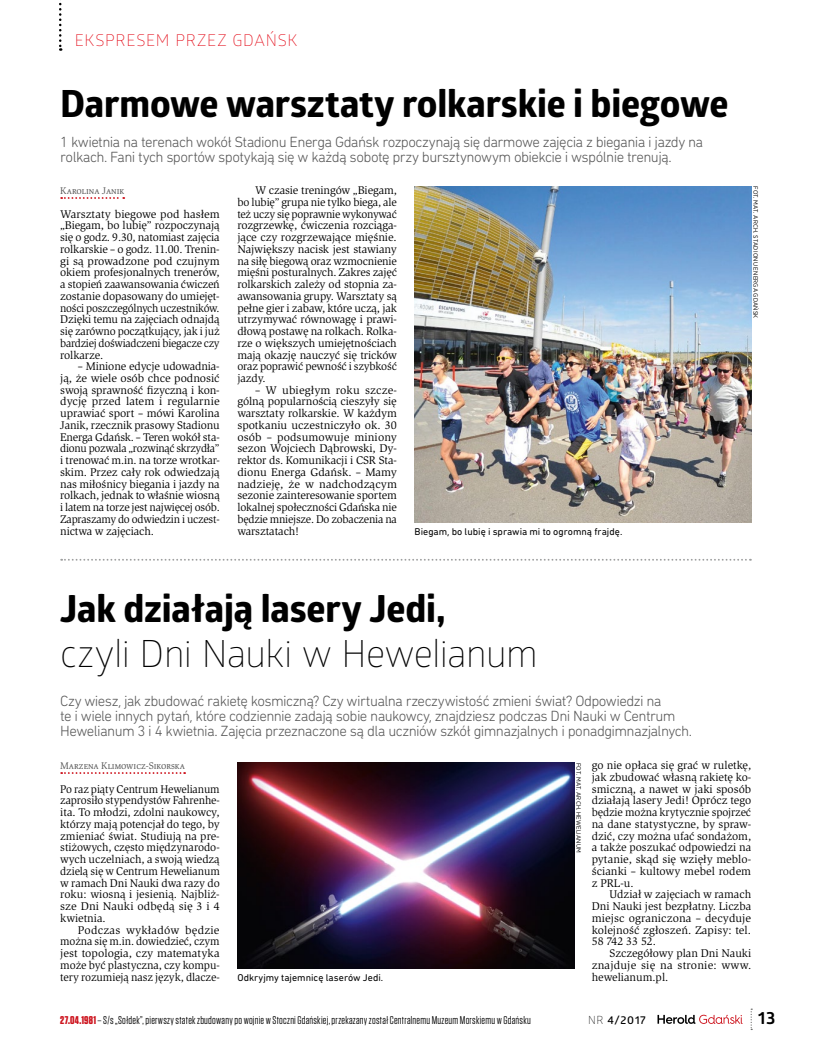
<style>
.page{position:relative;width:815px;height:1053px;background:#fff}
.page>*{position:absolute;margin:0;border:0;box-sizing:border-box;transform-origin:0 0}
.t1{font:700 37.5px "Globerx";letter-spacing:-.005em;color:#000}
.t2{font:300 37.5px "Glober";letter-spacing:-.015em;color:#000}
.t3{font:700 17.5px "Glober";color:#000}
.t4{font:300 16.25px "Glober";letter-spacing:.045em;color:#e3000f}
.t5{font:300 15px/15px "DIN Next Rounded LT Pro";letter-spacing:-.04em;color:#565656}
.t6{font:11.5px/11.8px "Slimbach Itc TOT";letter-spacing:-.005em;color:#000;text-align:justify}
.t7{font:11.5px/11.8px "Slimbach Itc TOT";letter-spacing:-.005em;color:#000;text-align:justify;scale:.96 1}
.t8{font:11.25px "Tungsten";letter-spacing:.02em;color:#000}
.t9{font:600 11.25px "Glober";color:#000}
.t10{font:10px "DIN Next Rounded LT Pro";color:#000}
.t11{font:10px "Slimbach Itc SCTOT";color:#565656}
.t12{font:6.25px "Gotham Narrow";letter-spacing:.03em;color:#000}
.s1{font-weight:700;color:#cd131d}
.s2{font-weight:300}
</style>
<div class="page">
<svg style="left:61px;top:197px;width:63px;height:2px"></svg>
<svg style="left:61px;top:558px;width:690px;height:2px"></svg>
<svg style="left:61px;top:772px;width:124px;height:2px"></svg>
<img style="left:415px;top:186px;width:336px;height:337px">
<img style="left:237px;top:762px;width:337px;height:206px">
<svg style="left:657px;top:1014px;width:85px;height:9px"></svg>
<svg style="left:751px;top:1008px;width:1px;height:21px"></svg>
<svg style="left:59px;top:0;width:2px;height:51px"></svg>
<h3 class="t4" style="left:75px;top:29px;width:224px">EKSPRESEM PRZEZ GDAŃSK</h3>
<h1 class="t1" style="left:60px;top:76px;width:670px">Darmowe warsztaty rolkarskie i biegowe</h1>
<h3 class="t5" style="left:60px;top:134px;width:645px">1 kwietnia na terenach wokół Stadionu Energa Gdańsk rozpoczynają się darmowe zajęcia z biegania i jazdy na rolkach. Fani tych sportów spotykają się w każdą sobotę przy bursztynowym obiekcie i wspólnie trenują.</h3>
<p class="t11" style="left:60px;top:185px;width:65px">Karolina Janik</p>
<p class="t6" style="left:60px;top:208px;width:161px">Warsztaty biegowe pod hasłem „Biegam, bo lubię” rozpoczynają się o godz. 9.30, natomiast zajęcia rolkarskie – o godz. 11.00. Trenin&shy;gi są prowadzone pod czujnym okiem profesjonalnych trenerów, a stopień zaawansowania ćwiczeń zostanie dopasowany do umiejęt&shy;ności poszczególnych uczestników.<br>Dzięki temu na zajęciach odnajdą się zarówno początkujący, jak i już bardziej doświadczeni biegacze czy rolkarze.</p>
<p class="t6" style="left:60px;top:360px;width:161px;text-indent:18px">– Minione edycje udowadnia&shy;ją, że wiele osób chce podnosić swoją sprawność fizyczną i kon&shy;dycję przed latem i regularnie uprawiać sport – mówi Karolina Janik, rzecznik prasowy Stadionu Energa Gdańsk. – Teren wokół sta&shy;dionu pozwala „rozwinąć skrzydła” i trenować m.in. na torze wrotkar&shy;skim. Przez cały rok odwiedzają nas miłośnicy biegania i jazdy na rolkach, jednak to właśnie wiosną i latem na torze jest najwięcej osób.<br>Zapraszamy do odwiedzin i uczest&shy;nictwa w zajęciach.</p>
<p class="t6" style="left:237px;top:185px;width:161px;text-indent:18px">W czasie treningów „Biegam, bo lubię” grupa nie tylko biega, ale też uczy się poprawnie wykonywać rozgrzewkę, ćwiczenia rozciąga&shy;jące czy rozgrzewające mięśnie.<br>Największy nacisk jest stawiany na siłę biegową oraz wzmocnienie mięśni posturalnych. Zakres zajęć rolkarskich zależy od stopnia za&shy;awansowania grupy. Warsztaty są pełne gier i zabaw, które uczą, jak utrzymywać równowagę i prawi&shy;dłową postawę na rolkach. Rolka&shy;rze o większych umiejętnościach mają okazję nauczyć się tricków oraz poprawić pewność i szybkość jazdy.</p>
<p class="t6" style="left:237px;top:384px;width:161px;text-indent:18px">– W ubiegłym roku szcze&shy;gólną popularnością cieszyły się warsztaty rolkarskie. W każdym spotkaniu uczestniczyło ok. 30 osób – podsumowuje miniony sezon Wojciech Dąbrowski, Dy&shy;rektor ds. Komunikacji i CSR Sta&shy;dionu Energa Gdańsk. – Mamy nadzieję, że w nadchodzącym sezonie zainteresowanie sportem lokalnej społeczności Gdańska nie będzie mniejsze. Do zobaczenia na warsztatach!</p>
<p class="t10" style="left:415px;top:525px;width:209px">Biegam, bo lubię i sprawia mi to ogromną frajdę.</p>
<h1 class="t1" style="left:60px;top:581px;width:387px">Jak działają lasery Jedi,</h1>
<h1 class="t2" style="left:60px;top:627px;width:479px">czyli Dni Nauki w Hewelianum</h1>
<p class="t5" style="left:60px;top:693px;width:633px">Czy wiesz, jak zbudować rakietę kosmiczną? Czy wirtualna rzeczywistość zmieni świat? Odpowiedzi na<br>te i wiele innych pytań, które codziennie zadają sobie naukowcy, znajdziesz podczas Dni Nauki w Centrum<br>Hewelianum 3 i 4 kwietnia. Zajęcia przeznaczone są dla uczniów szkół gimnazjalnych i ponadgimnazjalnych.</p>
<p class="t12" style="left:759px;top:186px;width:134px;rotate:90deg">FOT. MAT. ARCH. STADIONU ENERGA GDAŃSK</p>
<p class="t11" style="left:60px;top:760px;width:126px">Marzena Klimowicz-Sikorska</p>
<p class="t7" style="left:60px;top:783px;width:168px">Po raz piąty Centrum Hewelianum zaprosiło stypendystów Fahrenhe&shy;ita. To młodzi, zdolni naukowcy, którzy mają potencjał do tego, by zmieniać świat. Studiują na pre&shy;stiżowych, często międzynarodo&shy;wych uczelniach, a swoją wiedzą dzielą się w Centrum Hewelianum w ramach Dni Nauki dwa razy do roku: wiosną i jesienią. Najbliż&shy;sze Dni Nauki odbędą się 3 i 4 kwietnia.</p>
<p class="t6" style="left:60px;top:923px;width:161px;text-indent:18px">Podczas wykładów będzie można się m.in. dowiedzieć, czym jest topologia, czy matematyka może być plastyczna, czy kompu&shy;tery rozumieją nasz język, dlacze-</p>
<p class="t10" style="left:237px;top:971px;width:147px">Odkryjmy tajemnicę laserów Jedi.</p>
<p class="t8" style="left:60px;top:1013px;width:472px"><span class="s1">27.04.1981</span> – S/s „Sołdek”, pierwszy statek zbudowany po wojnie w Stoczni Gdańskiej, przekazany został Centralnemu Muzeum Morskiemu w Gdańsku</p>
<p class="t12" style="left:583px;top:762px;width:92px;rotate:90deg">FOT. MAT. ARCH. HEWELIANUM</p>
<p class="t6" style="left:592px;top:759px;width:161px">go nie opłaca się grać w ruletkę, jak zbudować własną rakietę ko&shy;smiczną, a nawet w jaki sposób działają lasery Jedi! Oprócz tego będzie można krytycznie spojrzeć na dane statystyczne, by spraw&shy;dzić, czy można ufać sondażom, a także poszukać odpowiedzi na pytanie, skąd się wzięły meblo&shy;ścianki – kultowy mebel rodem z PRL-u.</p>
<p class="t6" style="left:592px;top:888px;width:161px;text-indent:18px">Udział w zajęciach w ramach Dni Nauki jest bezpłatny. Liczba miejsc ograniczona – decyduje kolejność zgłoszeń. Zapisy: tel.<br>58 742 33 52.</p>
<p class="t6" style="left:592px;top:947px;width:161px;text-indent:18px">Szczegółowy plan Dni Nauki znajduje się na stronie: www. hewelianum.pl.</p>
<p class="t9" style="left:588px;top:1011px;width:59px"><span class="s2">NR</span> 4/2017</p>
<h2 class="t3" style="left:758px;top:1005px;width:19px">13</h2>
</div>
